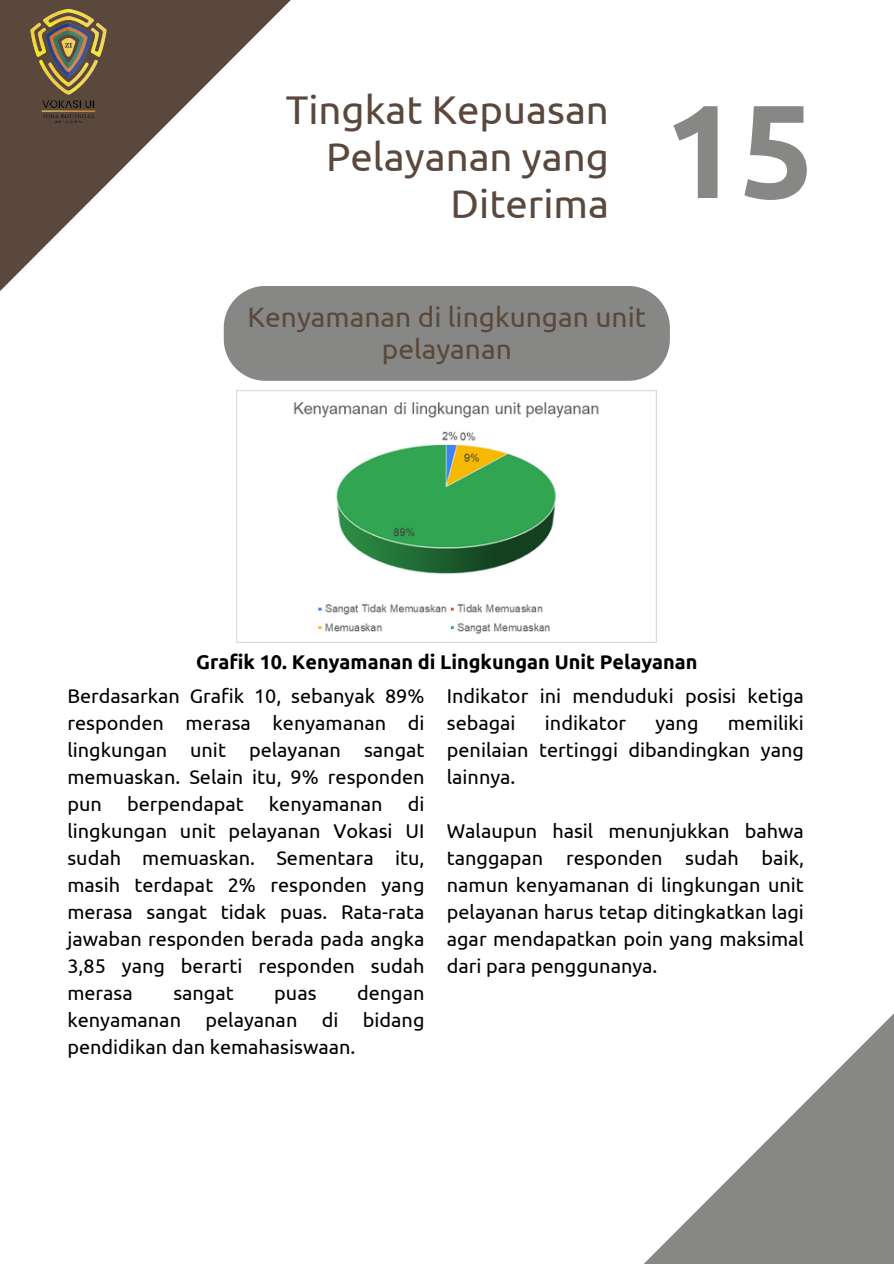
<style>
.page{position:relative;width:894px;height:1264px;background:#fff}
.page>*{position:absolute;margin:0;border:0;box-sizing:border-box;transform-origin:0 0}
.t1{font:700 132.3px "Ubuntu";color:#878885}
.t2{font:40.05px/47.2px "Ubuntu";color:#5a483d;text-align:right}
.t3{font:28.05px/32.7px "Ubuntu";color:#5a483d;text-align:center}
.t4{font:19.8px/27px "Ubuntu";color:#000;text-align:justify}
.t5{font:700 19.8px "Ubuntu";color:#000}
</style>
<div class="page">
<svg style="left:0;top:0;width:291px;height:342px"></svg>
<img style="left:0;top:0;width:135px;height:135px">
<div style="left:224px;top:286px;width:445px;height:95px;background:#878885"></div>
<svg style="left:645px;top:1014px;width:248px;height:249px"></svg>
<img style="left:236px;top:390px;width:420px;height:252px">
<h2 class="t2" style="left:285px;top:85px;width:324px">Tingkat Kepuasan<br>Pelayanan yang<br>Diterima</h2>
<p class="t1" style="left:664px;top:75px;width:152px">15</p>
<h1 class="t3" style="left:247px;top:300px;width:400px">Kenyamanan di lingkungan unit pelayanan</h1>
<h3 class="t5" style="left:196px;top:651px;width:503px">Grafik 10. Kenyamanan di Lingkungan Unit Pelayanan</h3>
<p class="t4" style="left:67px;top:682px;width:358px">Berdasarkan Grafik 10, sebanyak 89% responden merasa kenyamanan di lingkungan unit pelayanan sangat memuaskan. Selain itu, 9% responden pun</p>
<p class="t4" style="left:446px;top:682px;width:358px">Indikator ini menduduki posisi ketiga sebagai</p>
<p class="t4" style="left:446px;top:709px;width:358px;text-indent:281px">memiliki penilaian tertinggi dibandingkan yang lainnya.</p>
<p class="t4" style="left:446px;top:817px;width:358px">Walaupun hasil menunjukkan bahwa tanggapan responden sudah baik, namun kenyamanan di lingkungan unit pelayanan harus tetap ditingkatkan lagi agar mendapatkan poin yang maksimal dari para penggunanya.</p>
<p class="t4" style="left:545px;top:709px;width:83px">indikator</p>
<p class="t4" style="left:655px;top:709px;width:45px">yang</p>
<p class="t4" style="left:67px;top:790px;width:358px;text-indent:340px">di lingkungan unit pelayanan Vokasi UI sudah memuaskan. Sementara itu, masih terdapat 2% responden yang merasa sangat tidak puas. Rata-rata jawaban responden berada pada angka 3,85 yang berarti responden sudah merasa</p>
<p class="t4" style="left:127px;top:790px;width:118px">berpendapat</p>
<p class="t4" style="left:269px;top:790px;width:115px">kenyamanan</p>
<p class="t4" style="left:67px;top:979px;width:358px;text-indent:289px">dengan kenyamanan pelayanan di bidang pendidikan dan kemahasiswaan.</p>
<p class="t4" style="left:173px;top:979px;width:62px">sangat</p>
<p class="t4" style="left:274px;top:979px;width:44px">puas</p>
</div>
